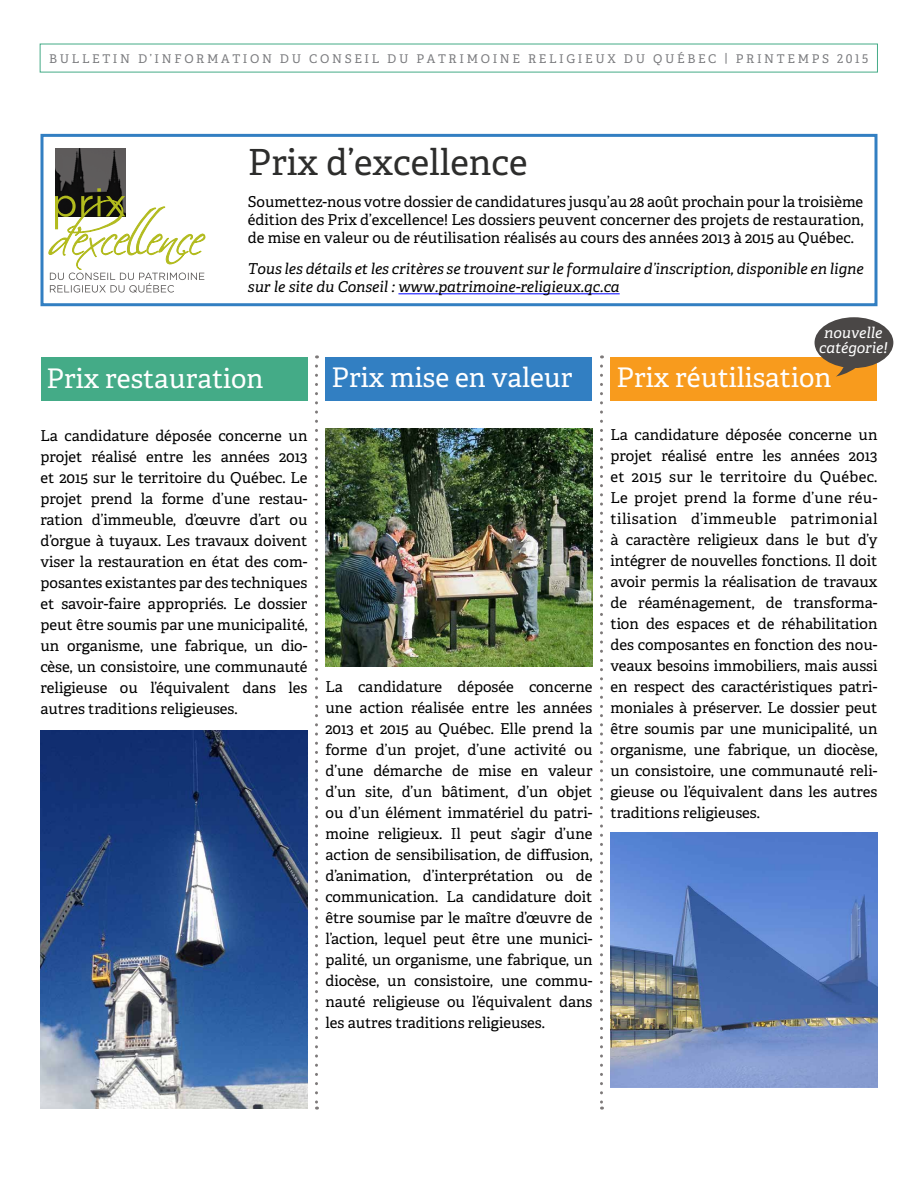
<style>
.page{position:relative;width:918px;height:1188px;background:#fff}
.page>*{position:absolute;margin:0;border:0;box-sizing:border-box;transform-origin:0 0}
.t1{font:36px "Adelle";color:#2d2d2c}
.t2{font:27px "Adelle";color:#fff}
.t3{font:15px/21px "Adelle";color:#000;text-align:justify}
.t4{font:italic 15px/18px "Adelle";color:#000}
.t5{font:italic 15px/15px "Adelle";color:#fff;text-align:center}
.t6{font:12px "Adelle";letter-spacing:.22em;color:#797a7d}
</style>
<div class="page">
<img style="left:55px;top:148px;width:70px;height:40px">
<svg style="left:48px;top:188px;width:158px;height:105px"></svg>
<div style="left:40px;top:134px;width:838px;height:172px;border:3px solid #327fc2"></div>
<hr style="left:398px;top:293px;width:222px;height:1px;background:#00f">
<img style="left:326px;top:429px;width:266px;height:237px">
<img style="left:610px;top:833px;width:268px;height:255px">
<img style="left:40px;top:730px;width:268px;height:378px">
<div style="left:41px;top:357px;width:267px;height:44px;background:#44ab87"></div>
<div style="left:326px;top:357px;width:266px;height:44px;background:#327fc2"></div>
<div style="left:610px;top:357px;width:268px;height:44px;background:#f89b1d"></div>
<svg style="left:315px;top:366px;width:3px;height:744px"></svg>
<svg style="left:600px;top:366px;width:3px;height:744px"></svg>
<svg style="left:836px;top:366px;width:20px;height:11px"></svg>
<div style="left:815px;top:317px;width:78px;height:51px;background:#4a4746;border-radius:50%"></div>
<p class="t6" style="left:49px;top:50px;width:821px">BULLETIN D’INFORMATION DU CONSEIL DU PATRIMOINE RELIGIEUX DU QUÉBEC | PRINTEMPS 2015</p>
<h1 class="t1" style="left:248px;top:136px;width:281px">Prix d’excellence</h1>
<p class="t3" style="left:248px;top:192px;width:617px;line-height:18px">Soumettez-nous votre dossier de candidatures jusqu’au 28 août prochain pour la troisième édition des Prix d’excellence! Les dossiers peuvent concerner des projets de restauration, de mise en valeur ou de réutilisation réalisés au cours des années 2013 à 2015 au Québec.</p>
<p class="t4" style="left:248px;top:259px;width:617px">Tous les détails et les critères se trouvent sur le formulaire d’inscription, disponible en ligne sur le site du Conseil : www.patrimoine-religieux.qc.ca</p>
<h2 class="t2" style="left:46px;top:358px;width:219px">Prix restauration</h2>
<p class="t3" style="left:40px;top:425px;width:269px">La candidature déposée concerne un projet réalisé entre les années 2013 et 2015 sur le territoire du Québec. Le projet prend la forme d’une restau&shy;ration d’immeuble, d’œuvre d’art ou d’orgue à tuyaux. Les travaux doivent viser la restauration en état des com&shy;posantes existantes par des techniques et savoir-faire appropriés. Le dossier peut être soumis par une municipalité, un organisme, une fabrique, un dio&shy;cèse, un consistoire, une communauté religieuse ou l’équivalent dans les autres traditions religieuses.</p>
<h2 class="t2" style="left:331px;top:358px;width:243px">Prix mise en valeur</h2>
<p class="t3" style="left:326px;top:676px;width:269px">La candidature déposée concerne une action réalisée entre les années 2013 et 2015 au Québec. Elle prend la forme d’un projet, d’une activité ou d’une démarche de mise en valeur d’un site, d’un bâtiment, d’un objet ou d’un élément immatériel du patri&shy;moine religieux. Il peut s’agir d’une action de sensibilisation, de diffusion, d’animation, d’interprétation ou de communication. La candidature doit être soumise par le maître d’œuvre de l’action, lequel peut être une munici&shy;palité, un organisme, une fabrique, un diocèse, un consistoire, une commu&shy;nauté religieuse ou l’équivalent dans les autres traditions religieuses.</p>
<p class="t5" style="left:819px;top:324px;width:70px">nouvelle catégorie!</p>
<h2 class="t2" style="left:616px;top:358px;width:216px">Prix réutilisation</h2>
<p class="t3" style="left:610px;top:424px;width:268px">La candidature déposée concerne un projet réalisé entre les années 2013 et 2015 sur le territoire du Québec.<br>Le projet prend la forme d’une réu&shy;tilisation d’immeuble patrimonial à caractère religieux dans le but d’y intégrer de nouvelles fonctions. Il doit avoir permis la réalisation de travaux de réaménagement, de transforma&shy;tion des espaces et de réhabilitation des composantes en fonction des nou&shy;veaux besoins immobiliers, mais aussi en respect des caractéristiques patri&shy;moniales à préserver. Le dossier peut être soumis par une municipalité, un organisme, une fabrique, un diocèse, un consistoire, une communauté reli&shy;gieuse ou l’équivalent dans les autres traditions religieuses.</p>
</div>
